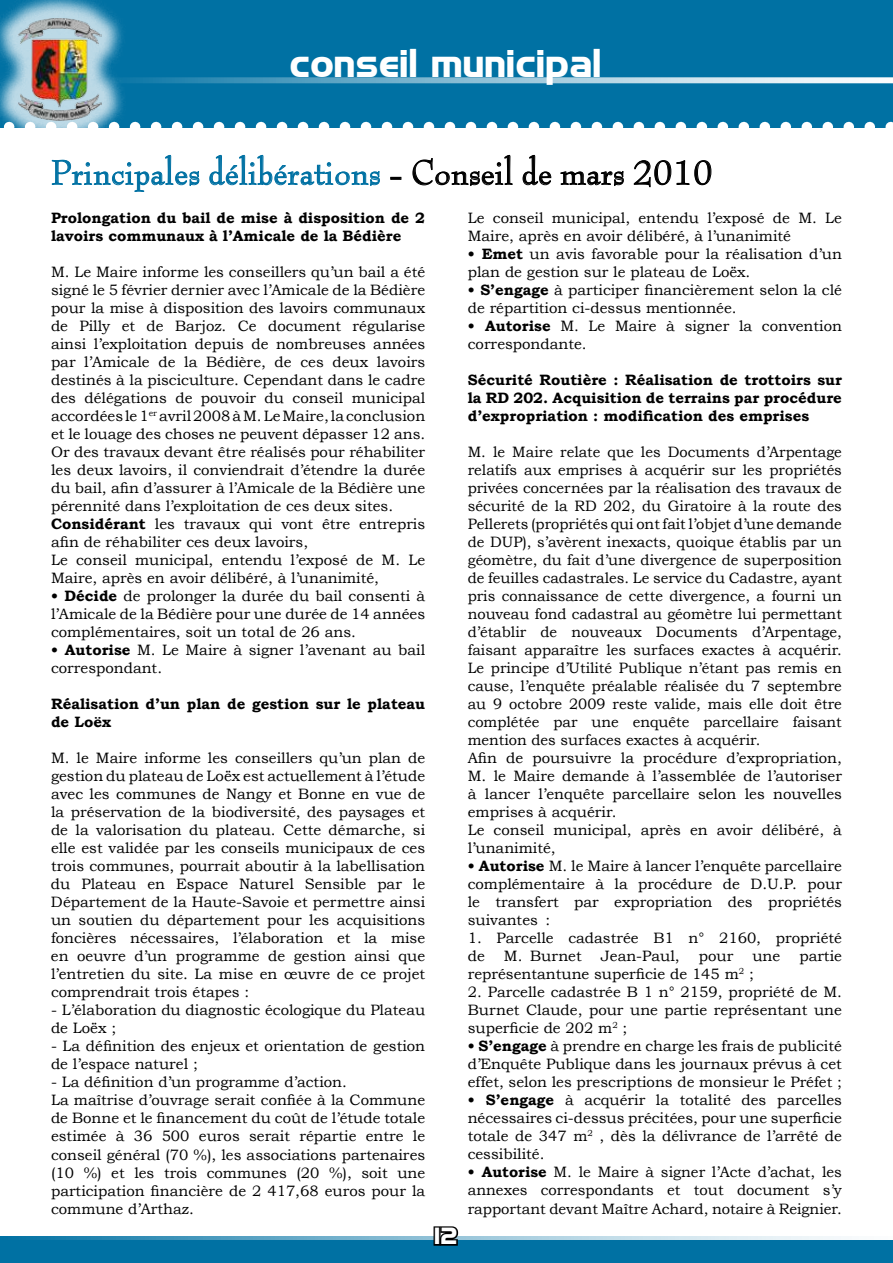
<style>
.page{position:relative;width:893px;height:1263px;background:#fff}
.page>*{position:absolute;margin:0;border:0;box-sizing:border-box;transform-origin:0 0}
.t1{font:37.5px "Bernhard Modern";color:#0071a3;scale:.96 1}
.t2{font:36px "Hancock Park Bold Laser";color:#fff}
.t3{font:21px "Hancock Park Bold Laser";color:#fff}
.t4{font:15px/18px "Bookman Old Style";color:#000}
.t5{font:700 15px/18px "Bookman Old Style";color:#000}
.s1{color:#000}
.s2{font-weight:700}
</style>
<div class="page">
<div style="left:0;top:0;width:893px;height:127px;background:#0071a3"></div>
<div style="left:0;top:1236px;width:893px;height:27px;background:#0071a3"></div>
<svg style="left:126px;top:77px;width:767px;height:6px;background:#8abdd4"></svg>
<svg style="left:30px;top:1234px;width:863px;height:6px"></svg>
<div style="left:0;top:0;width:126px;height:146px;background:#fff;opacity:.75"></div>
<img style="left:17px;top:17px;width:84px;height:83px">
<div style="left:434px;top:1226px;width:7px;height:20px;border:3px solid #000"></div>
<svg style="left:438px;top:1226px;width:22px;height:20px"></svg>
<svg style="left:9px;top:100px;width:884px;height:92px"></svg>
<h2 class="t2" style="left:291px;top:39px;width:314px">conseil municipal</h2>
<h1 class="t1" style="left:51px;top:149px;width:691px">Principales délibérations <span class="s1">- Conseil de mars 2010</span></h1>
<p class="t5" style="left:51px;top:209px;width:376px">Prolongation du bail de mise à disposition de 2 lavoirs communaux à l’Amicale de la Bédière</p>
<p class="t4" style="left:51px;top:263px;width:376px">M. Le Maire informe les conseillers qu’un bail a été signé le 5 février dernier avec l’Amicale de la Bédière pour la mise à disposition des lavoirs communaux de Pilly et de Barjoz. Ce document régularise ainsi l’exploitation depuis de nombreuses années par l’Amicale de la Bédière, de ces deux lavoirs destinés à la pisciculture. Cependant dans le cadre des délégations de pouvoir du conseil municipal accordées le1<sup>er</sup> avril2008àM.LeMaire,laconclusion et le louage des choses ne peuvent dépasser 12 ans.<br>Or des travaux devant être réalisés pour réhabiliter les deux lavoirs, il conviendrait d’étendre la durée du bail, afin d’assurer à l’Amicale de la Bédière une pérennité dans l’exploitation de ces deux sites.<br><span class="s2">Considérant</span> les travaux qui vont être entrepris afin de réhabiliter ces deux lavoirs,<br>Le conseil municipal, entendu l’exposé de M. Le Maire, après en avoir délibéré, à l’unanimité,</p>
<p class="t4" style="left:51px;top:587px;width:376px;text-align:justify"><span class="s2">• Décide</span> de prolonger la durée du bail consenti à l’Amicale de la Bédière pour une durée de 14 années complémentaires, soit un total de 26 ans.</p>
<p class="t4" style="left:51px;top:641px;width:376px"><span class="s2">• Autorise</span> M. Le Maire à signer l’avenant au bail correspondant.</p>
<p class="t5" style="left:51px;top:695px;width:376px">Réalisation d’un plan de gestion sur le plateau de Loëx</p>
<p class="t4" style="left:51px;top:749px;width:376px;text-align:justify">M. le Maire informe les conseillers qu’un plan de gestion du plateau de Loëx est actuellement à l’étude avec les communes de Nangy et Bonne en vue de la préservation de la biodiversité, des paysages et de la valorisation du plateau. Cette démarche, si elle est validée par les conseils municipaux de ces trois communes, pourrait aboutir à la labellisation du Plateau en Espace Naturel Sensible par le Département de la Haute-Savoie et permettre ainsi un soutien du département pour les acquisitions foncières nécessaires, l’élaboration et la mise en oeuvre d’un programme de gestion ainsi que l’entretien du site. La mise en œuvre de ce projet comprendrait trois étapes :</p>
<p class="t4" style="left:51px;top:1001px;width:376px">- L’élaboration du diagnostic écologique du Plateau de Loëx ;</p>
<p class="t4" style="left:51px;top:1037px;width:376px">- La définition des enjeux et orientation de gestion de l’espace naturel ;</p>
<p class="t4" style="left:51px;top:1073px;width:376px">- La définition d’un programme d’action.<br>La maîtrise d’ouvrage serait confiée à la Commune de Bonne et le financement du coût de l’étude totale estimée à 36 500 euros serait répartie entre le conseil général (70 %), les associations partenaires (10 %) et les trois communes (20 %), soit une participation financière de 2 417,68 euros pour la commune d’Arthaz.</p>
<h3 class="t3" style="left:435px;top:1222px;width:25px">12</h3>
<p class="t4" style="left:468px;top:209px;width:376px">Le conseil municipal, entendu l’exposé de M. Le<br>Maire, après en avoir délibéré, à l’unanimité</p>
<p class="t4" style="left:468px;top:245px;width:376px"><span class="s2">• Emet</span> un avis favorable pour la réalisation d’un plan de gestion sur le plateau de Loëx.</p>
<p class="t4" style="left:468px;top:281px;width:376px"><span class="s2">• S’engage</span> à participer financièrement selon la clé de répartition ci-dessus mentionnée.</p>
<p class="t4" style="left:468px;top:317px;width:376px"><span class="s2">• Autorise</span> M. Le Maire à signer la convention correspondante.</p>
<p class="t5" style="left:468px;top:371px;width:376px;text-align:justify">Sécurité Routière : Réalisation de trottoirs sur la RD 202. Acquisition de terrains par procédure d’expropriation : modification des emprises</p>
<p class="t4" style="left:468px;top:443px;width:376px">M. le Maire relate que les Documents d’Arpentage relatifs aux emprises à acquérir sur les propriétés privées concernées par la réalisation des travaux de sécurité de la RD 202, du Giratoire à la route des Pellerets (propriétés qui ont fait l’objet d’une demande de DUP), s’avèrent inexacts, quoique établis par un géomètre, du fait d’une divergence de superposition de feuilles cadastrales. Le service du Cadastre, ayant pris connaissance de cette divergence, a fourni un nouveau fond cadastral au géomètre lui permettant d’établir de nouveaux Documents d’Arpentage, faisant apparaître les surfaces exactes à acquérir.<br>Le principe d’Utilité Publique n’étant pas remis en cause, l’enquête préalable réalisée du 7 septembre au 9 octobre 2009 reste valide, mais elle doit être complétée par une enquête parcellaire faisant mention des surfaces exactes à acquérir.<br>Afin de poursuivre la procédure d’expropriation, M. le Maire demande à l’assemblée de l’autoriser à lancer l’enquête parcellaire selon les nouvelles emprises à acquérir.<br>Le conseil municipal, après en avoir délibéré, à l’unanimité,</p>
<p class="t4" style="left:468px;top:857px;width:376px;text-align:justify"><span class="s2">• Autorise</span> M. le Maire à lancer l’enquête parcellaire complémentaire à la procédure de D.U.P. pour le transfert par expropriation des propriétés suivantes :</p>
<p class="t4" style="left:468px;top:929px;width:376px">1. Parcelle cadastrée B1 n° 2160, propriété de</p>
<p class="t4" style="left:504px;top:947px;width:79px">M. Burnet</p>
<p class="t4" style="left:601px;top:947px;width:80px">Jean-Paul,</p>
<p class="t4" style="left:699px;top:947px;width:36px">pour</p>
<p class="t4" style="left:752px;top:947px;width:29px">une</p>
<p class="t4" style="left:799px;top:947px;width:44px">partie</p>
<p class="t4" style="left:468px;top:965px;width:288px">représentantune superficie de 145 m<sup>2</sup> ;</p>
<p class="t4" style="left:468px;top:983px;width:376px;text-align:justify">2. Parcelle cadastrée B 1 n° 2159, propriété de M.<br>Burnet Claude, pour une partie représentant une superficie de 202 m<sup>2</sup> ;</p>
<p class="t4" style="left:468px;top:1037px;width:376px;text-align:justify"><span class="s2">• S’engage</span> à prendre en charge les frais de publicité d’Enquête Publique dans les journaux prévus à cet effet, selon les prescriptions de monsieur le Préfet ;</p>
<p class="t4" style="left:468px;top:1091px;width:376px;text-align:justify"><span class="s2">• S’engage</span> à acquérir la totalité des parcelles nécessaires ci-dessus précitées, pour une superficie totale de 347 m<sup>2</sup> , dès la délivrance de l’arrêté de cessibilité.</p>
<p class="t4" style="left:468px;top:1163px;width:376px;text-align:justify"><span class="s2">• Autorise</span> M. le Maire à signer l’Acte d’achat, les annexes correspondants et tout document s’y rapportant devant Maître Achard, notaire à Reignier.</p>
</div>
